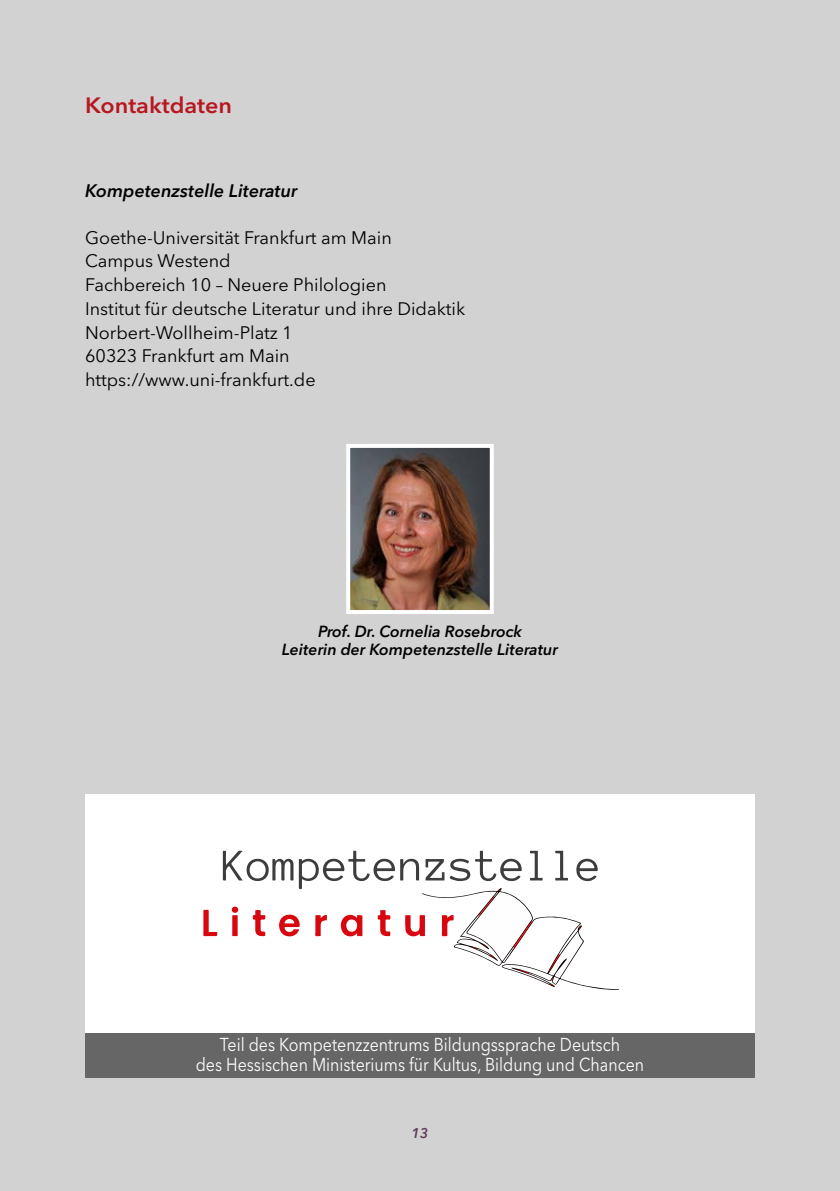
<style>
.page{position:relative;width:840px;height:1191px;background:#fff}
.page>*{position:absolute;margin:0;border:0;box-sizing:border-box;transform-origin:0 0}
.id1488{font:600 22px "Avenir Next LT Pro";color:#b71820;scale:1.06 1}
.t1{font:18.6px/20px "Avenir Next LT Pro";color:#fff;text-align:center;scale:.86 1}
.id1485{font:18px "Avenir Next LT Pro";color:#000}
.id1478{font:italic 600 18px "Avenir Next LT Pro";color:#000}
.t2{font:italic 600 16px/17.6px "Avenir Next LT Pro";color:#000;text-align:center}
.t3{font:italic 600 14px "Avenir Next LT Pro";color:#71486a}
</style>
<div class="page">
<div style="left:0;top:0;width:839px;height:1191px;background:#d2d2d2"></div>
<div style="left:85px;top:794px;width:669px;height:283px;background:#fff"></div>
<svg style="left:223px;top:850px;width:19px;height:30px"></svg>
<svg style="left:252px;top:910px;width:13px;height:26px"></svg>
<svg style="left:246px;top:858px;width:22px;height:23px"></svg>
<svg style="left:203px;top:909px;width:14px;height:27px"></svg>
<svg style="left:232px;top:915px;width:5px;height:21px"></svg>
<div style="left:231px;top:906px;width:7px;height:6px;background:#d8070f;border-radius:50%"></div>
<svg style="left:272px;top:850px;width:346px;height:140px"></svg>
<div style="left:249px;top:861px;width:16px;height:17px;background:#fefefe;border-radius:50%"></div>
<img style="left:351px;top:449px;width:137px;height:160px">
<div style="left:346px;top:444px;width:147px;height:170px;border:4px solid #fff"></div>
<div style="left:85px;top:1032px;width:669px;height:45px;background:#666"></div>
<h3 class="id1488" style="left:85px;top:92px;width:140px">Kontaktdaten</h3>
<p class="id1478" style="left:85px;top:180px;width:214px">Kompetenzstelle Literatur</p>
<p class="id1485" style="left:85px;top:227px;width:308px">Goethe-Universität Frankfurt am Main</p>
<p class="id1485" style="left:85px;top:250px;width:147px">Campus Westend</p>
<p class="id1485" style="left:85px;top:274px;width:303px">Fachbereich 10 – Neuere Philologien</p>
<p class="id1485" style="left:85px;top:298px;width:381px">Institut für deutsche Literatur und ihre Didaktik</p>
<p class="id1485" style="left:85px;top:321px;width:209px">Norbert-Wollheim-Platz 1</p>
<p class="id1485" style="left:85px;top:345px;width:206px">60323 Frankfurt am Main</p>
<p class="id1485" style="left:85px;top:369px;width:232px">https://www.uni-frankfurt.de</p>
<p class="t2" style="left:282px;top:623px;width:277px">Prof. Dr. Cornelia Rosebrock<br>Leiterin der Kompetenzstelle Literatur</p>
<p class="t1" style="left:195px;top:1034px;width:523px">Teil des Kompetenzzentrums Bildungssprache Deutsch<br>des Hessischen Ministeriums für Kultus, Bildung und Chancen</p>
<p class="t3" style="left:411px;top:1124px;width:19px">13</p>
</div>
